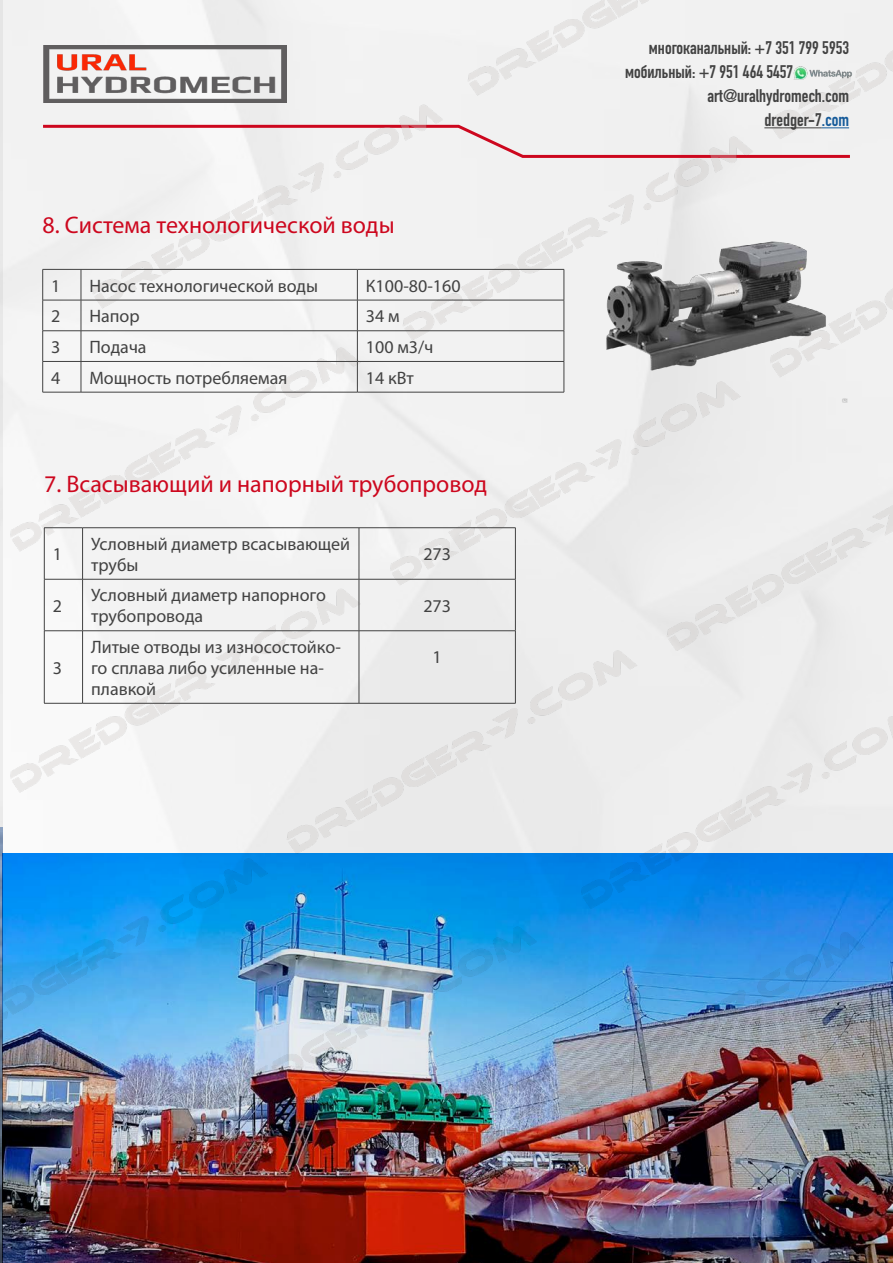
<style>
.page{position:relative;width:893px;height:1263px;background:#fff}
.page>*{position:absolute;margin:0;border:0;box-sizing:border-box;transform-origin:0 0}
.t1{font:24px "Myriad Pro";color:#cd071e}
.t2{font:18px/21px "Myriad Pro";color:#424242}
.t3{font:700 18px "DIN Condensed";color:#424242}
.t4{font:18px "Nasa";color:#000}
.s1{color:#165b9a}
.s2{font-size:24px;color:#cd071e}
</style>
<div class="page">
<img style="left:0;top:0;width:893px;height:853px">
<img style="left:43px;top:46px;width:243px;height:56px">
<img style="left:0;top:98px;width:2px;height:729px">
<img style="left:790px;top:66px;width:66px;height:16px">
<svg style="left:40px;top:123px;width:813px;height:36px"></svg>
<hr style="left:43px;top:269px;width:38px;height:1px;background:#424242">
<hr style="left:42px;top:270px;width:1px;height:30px;background:#424242">
<hr style="left:81px;top:269px;width:276px;height:1px;background:#424242">
<hr style="left:81px;top:270px;width:1px;height:30px;background:#424242">
<hr style="left:357px;top:269px;width:207px;height:1px;background:#424242">
<hr style="left:357px;top:270px;width:1px;height:30px;background:#424242">
<hr style="left:564px;top:270px;width:1px;height:30px;background:#424242">
<hr style="left:43px;top:300px;width:38px;height:1px;background:#424242">
<hr style="left:42px;top:300px;width:1px;height:31px;background:#424242">
<hr style="left:81px;top:300px;width:276px;height:1px;background:#424242">
<hr style="left:81px;top:300px;width:1px;height:31px;background:#424242">
<hr style="left:357px;top:300px;width:207px;height:1px;background:#424242">
<hr style="left:357px;top:300px;width:1px;height:31px;background:#424242">
<hr style="left:564px;top:300px;width:1px;height:31px;background:#424242">
<hr style="left:43px;top:330px;width:38px;height:1px;background:#424242">
<hr style="left:42px;top:331px;width:1px;height:30px;background:#424242">
<hr style="left:81px;top:330px;width:276px;height:1px;background:#424242">
<hr style="left:81px;top:331px;width:1px;height:30px;background:#424242">
<hr style="left:357px;top:330px;width:207px;height:1px;background:#424242">
<hr style="left:357px;top:331px;width:1px;height:30px;background:#424242">
<hr style="left:564px;top:331px;width:1px;height:30px;background:#424242">
<hr style="left:43px;top:361px;width:38px;height:1px;background:#424242">
<hr style="left:42px;top:362px;width:1px;height:30px;background:#424242">
<hr style="left:81px;top:361px;width:276px;height:1px;background:#424242">
<hr style="left:81px;top:362px;width:1px;height:30px;background:#424242">
<hr style="left:357px;top:361px;width:207px;height:1px;background:#424242">
<hr style="left:357px;top:362px;width:1px;height:30px;background:#424242">
<hr style="left:564px;top:362px;width:1px;height:30px;background:#424242">
<hr style="left:43px;top:392px;width:38px;height:1px;background:#424242">
<hr style="left:81px;top:392px;width:276px;height:1px;background:#424242">
<hr style="left:357px;top:392px;width:207px;height:1px;background:#424242">
<img style="left:577px;top:215px;width:271px;height:187px">
<img style="left:2px;top:853px;width:891px;height:410px">
<img style="left:0;top:827px;width:2px;height:436px">
<hr style="left:44px;top:527px;width:39px;height:1px;background:#424242">
<hr style="left:44px;top:528px;width:1px;height:51px;background:#424242">
<hr style="left:83px;top:527px;width:276px;height:1px;background:#424242">
<hr style="left:82px;top:528px;width:1px;height:51px;background:#424242">
<hr style="left:359px;top:528px;width:1px;height:51px;background:#424242">
<hr style="left:515px;top:528px;width:1px;height:51px;background:#424242">
<hr style="left:44px;top:579px;width:39px;height:1px;background:#424242">
<hr style="left:44px;top:579px;width:1px;height:52px;background:#424242">
<hr style="left:83px;top:579px;width:276px;height:1px;background:#424242">
<hr style="left:82px;top:579px;width:1px;height:52px;background:#424242">
<hr style="left:359px;top:579px;width:157px;height:1px;background:#424242">
<hr style="left:359px;top:579px;width:1px;height:52px;background:#424242">
<hr style="left:515px;top:579px;width:1px;height:52px;background:#424242">
<hr style="left:44px;top:630px;width:39px;height:1px;background:#424242">
<hr style="left:44px;top:631px;width:1px;height:72px;background:#424242">
<hr style="left:83px;top:630px;width:276px;height:1px;background:#424242">
<hr style="left:82px;top:631px;width:1px;height:72px;background:#424242">
<hr style="left:359px;top:630px;width:157px;height:1px;background:#424242">
<hr style="left:359px;top:631px;width:1px;height:72px;background:#424242">
<hr style="left:515px;top:631px;width:1px;height:72px;background:#424242">
<hr style="left:44px;top:703px;width:39px;height:1px;background:#424242">
<hr style="left:83px;top:703px;width:276px;height:1px;background:#424242">
<hr style="left:359px;top:703px;width:157px;height:1px;background:#424242">
<hr style="left:359px;top:527px;width:157px;height:1px;background:#424242">
<h1 class="t1" style="left:43px;top:211px;width:354px">8. Система технологической воды</h1>
<p class="t2" style="left:51px;top:275px;width:11px">1</p>
<p class="t2" style="left:89px;top:275px;width:230px">Насос технологической воды</p>
<p class="t2" style="left:366px;top:275px;width:96px">К100-80-160</p>
<p class="t2" style="left:51px;top:305px;width:11px">2</p>
<p class="t2" style="left:89px;top:305px;width:52px">Напор</p>
<p class="t2" style="left:366px;top:305px;width:35px">34 м</p>
<p class="t2" style="left:51px;top:336px;width:11px">3</p>
<p class="t2" style="left:89px;top:336px;width:59px">Подача</p>
<p class="t2" style="left:366px;top:336px;width:69px">100 м3/ч</p>
<p class="t2" style="left:51px;top:367px;width:11px">4</p>
<p class="t2" style="left:89px;top:367px;width:199px">Мощность потребляемая</p>
<p class="t2" style="left:366px;top:367px;width:49px">14 кВт</p>
<h1 class="t1" style="left:44px;top:469px;width:445px">7. Всасывающий и напорный трубопровод</h1>
<p class="t2" style="left:53px;top:543px;width:11px">1</p>
<p class="t2" style="left:91px;top:533px;width:261px">Условный диаметр всасывающей трубы</p>
<p class="t2" style="left:423px;top:543px;width:29px">273</p>
<p class="t2" style="left:53px;top:595px;width:11px">2</p>
<p class="t2" style="left:91px;top:584px;width:236px">Условный диаметр напорного трубопровода</p>
<p class="t2" style="left:423px;top:595px;width:29px">273</p>
<p class="t2" style="left:53px;top:657px;width:11px">3</p>
<p class="t2" style="left:91px;top:636px;width:251px">Литые отводы из износостойко&shy;го сплава либо усиленные на&shy;плавкой</p>
<p class="t2" style="left:433px;top:646px;width:11px">1</p>
<p class="t3" style="left:649px;top:36px;width:202px">многоканальный: +7 351 799 5953</p>
<p class="t3" style="left:625px;top:60px;width:170px">мобильный: +7 951 464 5457</p>
<p class="t3" style="left:707px;top:84px;width:143px">art@uralhydromech.com</p>
<p class="t3" style="left:764px;top:108px;width:86px">dredger-7<span class="s1">.com</span></p>
<p class="t4" style="left:19px;top:1212px;width:42px">• <span class="s2">7</span></p>
</div>
